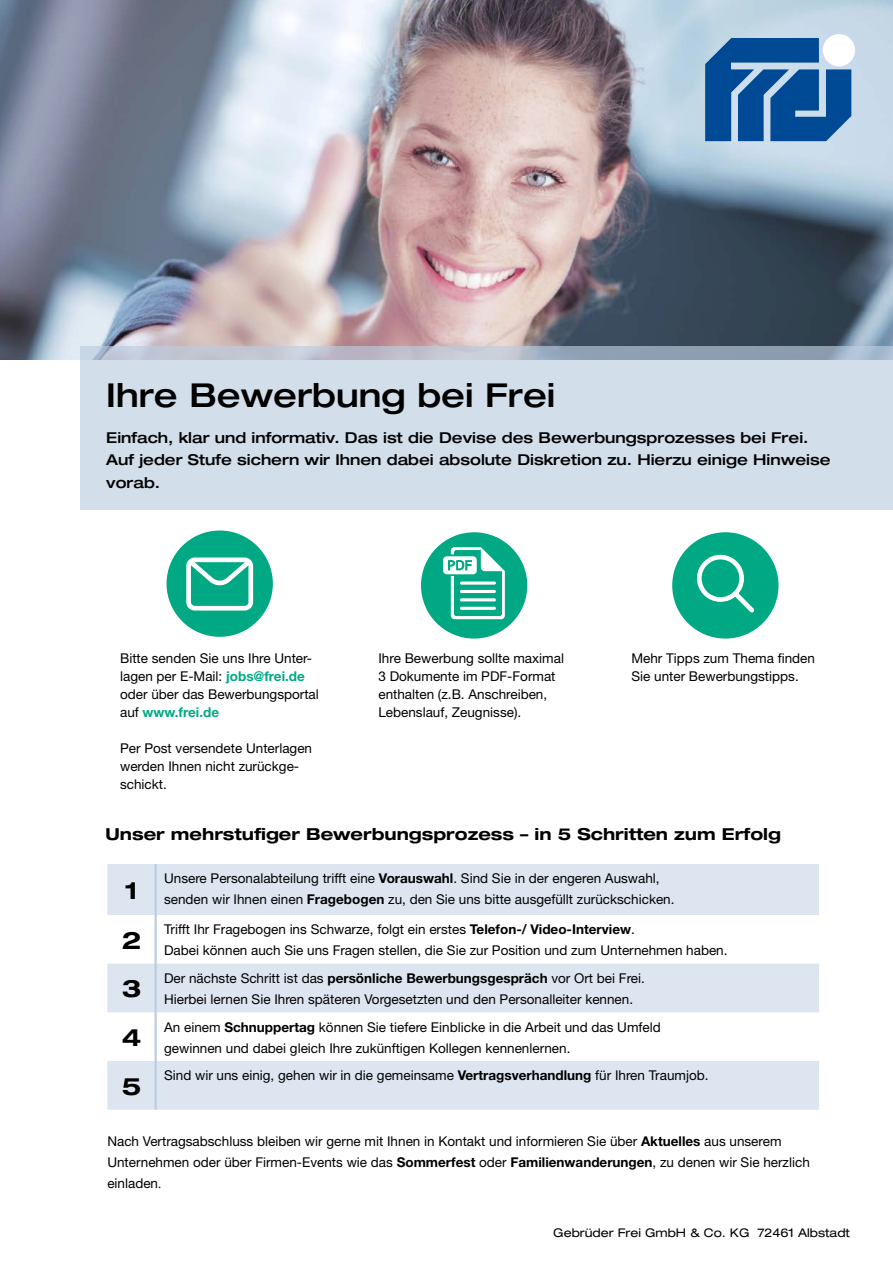
<style>
.page{position:relative;width:893px;height:1263px;background:#fff}
.page>*{position:absolute;margin:0;border:0;box-sizing:border-box;transform-origin:0 0}
.t1{font:500 expanded 33px "Helvetica Neue";color:#000}
.t2{font:700 expanded 24px "Helvetica Neue";color:#000}
.t3{font:700 expanded 16.5px "Helvetica Neue";color:#000}
.t4{font:500 expanded 15px/22.5px "Helvetica Neue";color:#000}
.t5{font:13.5px/18px "Helvetica Neue";color:#000}
.t6{font:expanded 12px "Helvetica Neue";color:#000}
.s1{font-weight:700;color:#00a984}
.s2{font-weight:700}
.s3{font-family:"Minion Pro"}
</style>
<div class="page">
<img style="left:0;top:0;width:893px;height:359px">
<svg style="left:81px;top:347px;width:812px;height:163px;fill:#d2deea"></svg>
<div style="left:167px;top:530px;width:106px;height:107px;background:#00a984;border-radius:50%"></div>
<svg style="left:186px;top:557px;width:68px;height:54px"></svg>
<div style="left:421px;top:532px;width:106px;height:107px;background:#00a984;border-radius:50%"></div>
<svg style="left:443px;top:547px;width:62px;height:72px"></svg>
<div style="left:672px;top:532px;width:106px;height:107px;background:#00a984;border-radius:50%"></div>
<svg style="left:699px;top:554px;width:56px;height:59px"></svg>
<svg style="left:107px;top:864px;width:712px;height:246px;fill:#dde6f0"></svg>
<hr style="left:154px;top:864px;width:3px;height:51px;background:#bbcde0">
<hr style="left:154px;top:915px;width:3px;height:49px;background:#bbcde0">
<hr style="left:154px;top:964px;width:3px;height:48px;background:#bbcde0">
<hr style="left:154px;top:1012px;width:3px;height:49px;background:#bbcde0">
<hr style="left:154px;top:1061px;width:3px;height:49px;background:#bbcde0">
<svg style="left:705px;top:38px;width:146px;height:103px"></svg>
<div style="left:823px;top:34px;width:32px;height:32px;background:#fff;border-radius:50%"></div>
<h1 class="t1" style="left:106px;top:375px;width:451px">Ihre Bewerbung bei Frei</h1>
<p class="t4" style="left:106px;top:426px;width:726px">Einfach, klar und informativ. Das ist die Devise des Bewerbungsprozesses bei Frei.<br>Auf jeder Stufe sichern wir Ihnen dabei absolute Diskretion zu. Hierzu einige Hinweise vorab.</p>
<p class="t5" style="left:120px;top:649px;width:200px">Bitte senden Sie uns Ihre Unter&shy;lagen per E-Mail: <span class="s1">jobs@frei.de </span>oder über das Bewerbungsportal auf <span class="s1">www.frei.de</span></p>
<p class="t5" style="left:120px;top:739px;width:194px">Per Post versendete Unterlagen werden Ihnen nicht zurückge&shy;schickt.</p>
<p class="t5" style="left:378px;top:649px;width:187px">Ihre Bewerbung sollte maximal<br>3 Dokumente im PDF-Format enthalten (z.B. Anschreiben,<br>Lebenslauf, Zeugnisse).</p>
<p class="t5" style="left:631px;top:649px;width:185px">Mehr Tipps zum Thema finden<br>Sie unter Bewerbungstipps.</p>
<p class="t3" style="left:106px;top:824px;width:677px">Unser mehrstufiger Bewerbungsprozess – in 5 Schritten zum Erfolg</p>
<h2 class="t2" style="left:125px;top:875px;width:15px">1</h2>
<p class="t5" style="left:164px;top:868px;width:512px;line-height:21px">Unsere Personalabteilung trifft eine <span class="s2">Vorauswahl</span>. Sind Sie in der engeren Auswahl, senden wir Ihnen einen <span class="s2">Fragebogen</span> zu, den Sie uns bitte ausgefüllt zurückschicken.</p>
<h2 class="t2" style="left:122px;top:925px;width:21px">2</h2>
<p class="t5" style="left:164px;top:919px;width:565px;line-height:21px">Trifft Ihr Fragebogen ins Schwarze, folgt ein erstes <span class="s2">Telefon-/ Video-Interview</span>.<br>Dabei können auch Sie uns Fragen stellen, die Sie zur Position und zum Unternehmen haben.</p>
<h2 class="t2" style="left:122px;top:974px;width:21px">3</h2>
<p class="t5" style="left:164px;top:967px;width:482px;line-height:21px">Der nächste Schritt ist das <span class="s2">persönliche Bewerbungsgespräch</span> vor Ort bei Frei.<br>Hierbei lernen Sie Ihren späteren Vorgesetzten und den Personalleiter kennen.</p>
<h2 class="t2" style="left:122px;top:1022px;width:21px">4</h2>
<p class="t5" style="left:164px;top:1016px;width:498px;line-height:21px">An einem <span class="s2">Schnuppertag</span> können Sie tiefere Einblicke in die Arbeit und das Umfeld gewinnen und dabei gleich Ihre zukünftigen Kollegen kennenlernen.</p>
<h2 class="t2" style="left:122px;top:1071px;width:21px">5</h2>
<p class="t5" style="left:164px;top:1066px;width:546px">Sind wir uns einig, gehen wir in die gemeinsame <span class="s2">Vertragsverhandlung</span> für Ihren Traumjob.</p>
<p class="t5" style="left:107px;top:1131px;width:704px;line-height:21px">Nach Vertragsabschluss bleiben wir gerne mit Ihnen in Kontakt und informieren Sie über <span class="s2">Aktuelles</span> aus unserem<br>Unternehmen oder über Firmen-Events wie das <span class="s2">Sommerfest</span> oder <span class="s2">Familienwanderungen</span>, zu denen wir Sie herzlich einladen<span class="s3">.</span></p>
<p class="t6" style="left:553px;top:1226px;width:298px">Gebrüder Frei GmbH &amp; Co. KG 72461 Albstadt</p>
</div>
